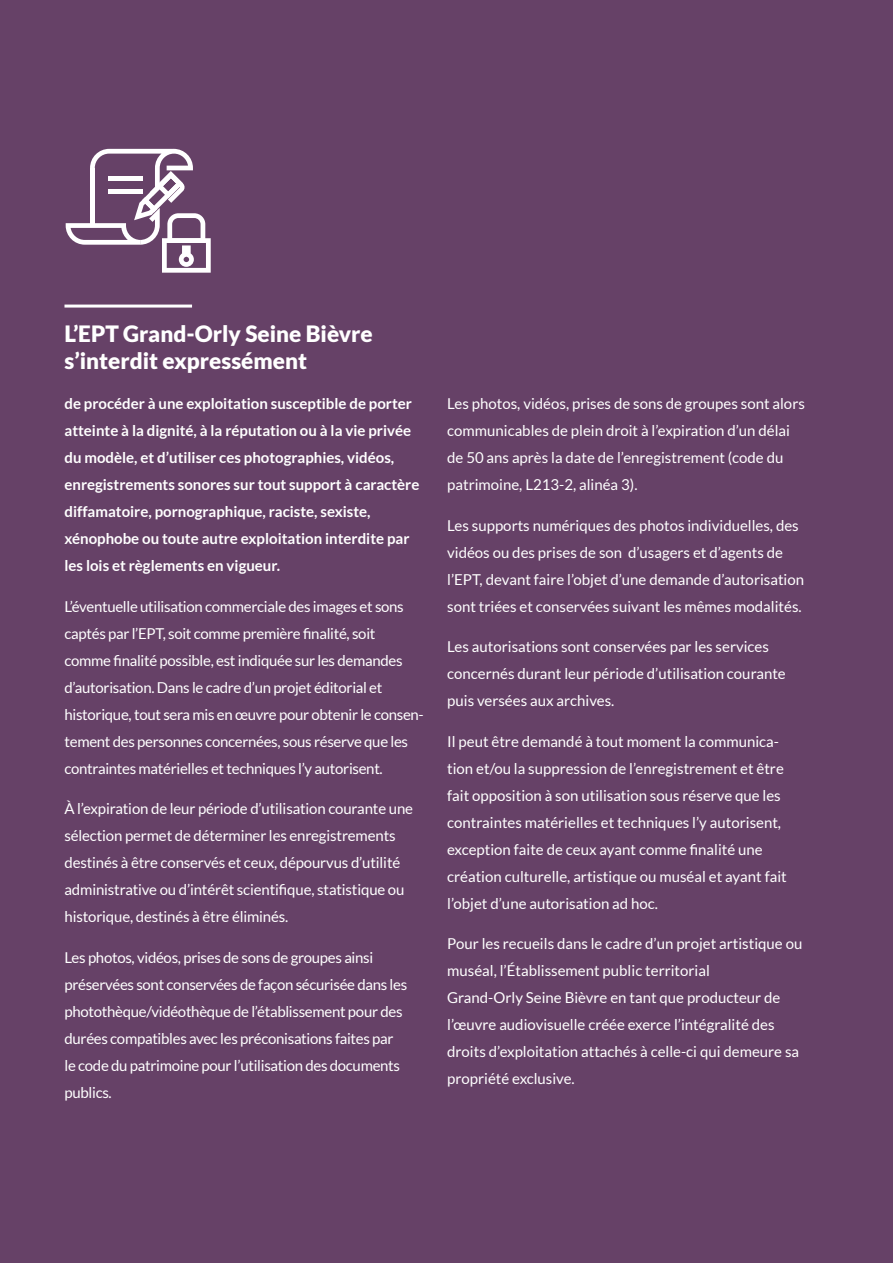
<style>
.page{position:relative;width:893px;height:1263px;background:#664167}
.page>*{position:absolute;margin:0;border:0;box-sizing:border-box;transform-origin:0 0}
.t1{font:900 22.5px/27px "Lato";color:#fff}
.t2{font:15px/27px "Lato";color:#fff}
.t3{font:15px/27px "Lato";letter-spacing:-.02em;color:#fff}
.t4{font:700 15px/27px "Lato";color:#fff}
</style>
<div class="page">
<svg style="left:66px;top:149px;width:145px;height:124px"></svg>
<hr style="left:64px;top:305px;width:128px;height:3px;background:#fff">
<h1 class="t1" style="left:64px;top:319px;width:310px">L’EPT Grand-Orly Seine Bièvre s’interdit expressément</h1>
<p class="t4" style="left:64px;top:390px;width:356px">de procéder à une exploitation susceptible de porter atteinte à la dignité, à la réputation ou à la vie privée du modèle, et d’utiliser ces photographies, vidéos, enregistrements sonores sur tout support à caractère diffamatoire, pornographique, raciste, sexiste, xénophobe ou toute autre exploitation interdite par les lois et règlements en vigueur.</p>
<p class="t3" style="left:64px;top:593px;width:361px">L’éventuelle utilisation commerciale des images et sons captés par l’EPT, soit comme première finalité, soit comme finalité possible, est indiquée sur les demandes d’autorisation. Dans le cadre d’un projet éditorial et historique, tout sera mis en œuvre pour obtenir le consen&shy;tement des personnes concernées, sous réserve que les contraintes matérielles et techniques l’y autorisent.</p>
<p class="t2" style="left:64px;top:795px;width:350px">À l’expiration de leur période d’utilisation courante une sélection permet de déterminer les enregistrements destinés à être conservés et ceux, dépourvus d’utilité administrative ou d’intérêt scientifique, statistique ou historique, destinés à être éliminés.</p>
<p class="t3" style="left:64px;top:944px;width:344px">Les photos, vidéos, prises de sons de groupes ainsi préservées sont conservées de façon sécurisée dans les photothèque/vidéothèque de l’établissement pour des durées compatibles avec les préconisations faites par le code du patrimoine pour l’utilisation des documents publics.</p>
<p class="t2" style="left:447px;top:390px;width:359px">Les photos, vidéos, prises de sons de groupes sont alors communicables de plein droit à l’expiration d’un délai de 50 ans après la date de l’enregistrement (code du patrimoine, L213-2, alinéa 3).</p>
<p class="t2" style="left:447px;top:512px;width:358px">Les supports numériques des photos individuelles, des vidéos ou des prises de son d’usagers et d’agents de l’EPT, devant faire l’objet d’une demande d’autorisation sont triées et conservées suivant les mêmes modalités.</p>
<p class="t2" style="left:447px;top:633px;width:340px">Les autorisations sont conservées par les services concernés durant leur période d’utilisation courante puis versées aux archives.</p>
<p class="t2" style="left:447px;top:728px;width:341px">Il peut être demandé à tout moment la communica&shy;tion et/ou la suppression de l’enregistrement et être fait opposition à son utilisation sous réserve que les contraintes matérielles et techniques l’y autorisent, exception faite de ceux ayant comme finalité une création culturelle, artistique ou muséal et ayant fait l’objet d’une autorisation ad hoc.</p>
<p class="t2" style="left:447px;top:930px;width:357px">Pour les recueils dans le cadre d’un projet artistique ou muséal, l’Établissement public territorial<br>Grand-Orly Seine Bièvre en tant que producteur de l’œuvre audiovisuelle créée exerce l’intégralité des droits d’exploitation attachés à celle-ci qui demeure sa propriété exclusive.</p>
</div>
